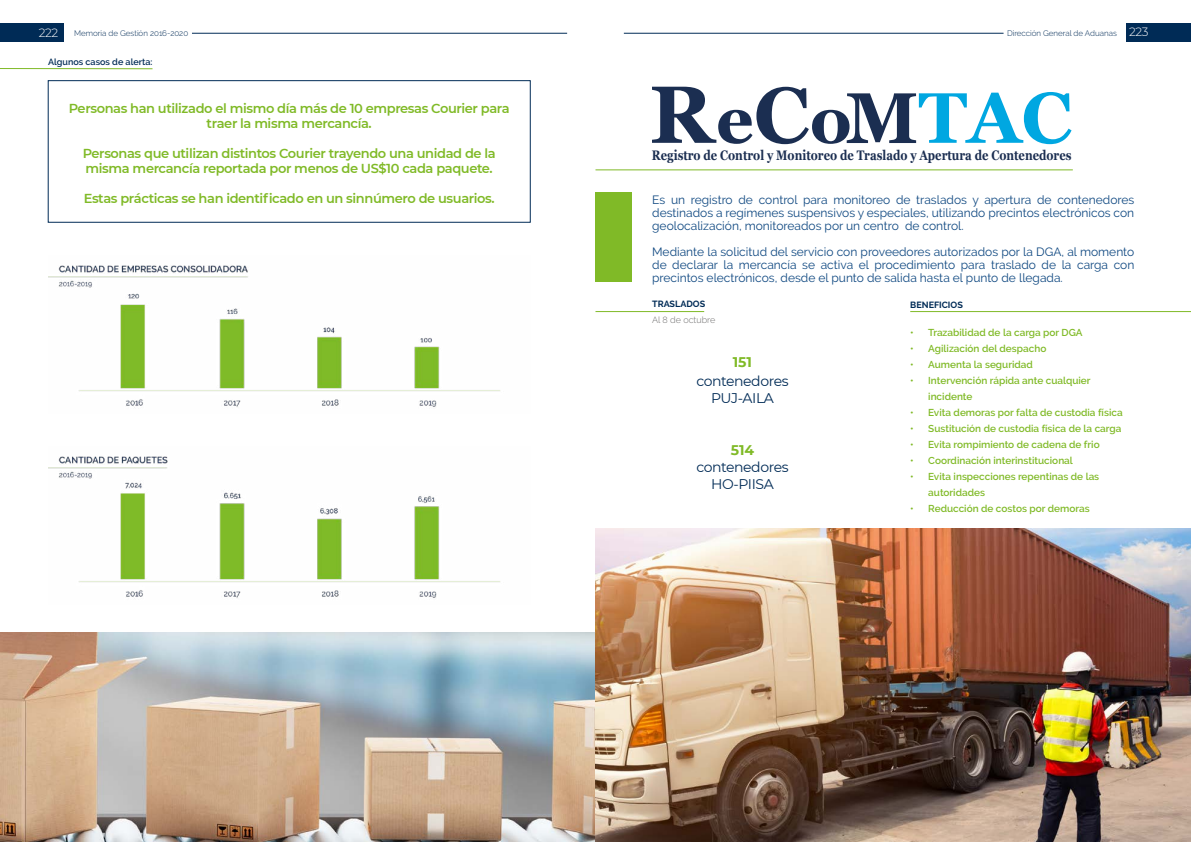
<style>
.page{position:relative;width:1191px;height:842px;background:#fff}
.page>*{position:absolute;margin:0;border:0;box-sizing:border-box;transform-origin:0 0}
.t1{font:700 71.6px "Georgia";color:#1b2e51}
.t2{font:14px/16.8px "Montserrat";letter-spacing:-.03em;color:#002b56;text-align:center}
.t3{font:700 14px "Montserrat";color:#80ba27}
.t4{font:700 13.8px "Georgia";color:#1b2e51;scale:.81 1}
.t5{font:600 13px/15px "Montserrat";letter-spacing:-.03em;color:#80ba27;text-align:center}
.t6{font:12px/13px "Raleway";color:#0f4881;text-align:justify}
.t7{font:300 12px "Montserrat";color:#fff}
.t8{font:600 10px/16px "Raleway";color:#80ba27}
.t9{font:600 9px "Raleway";color:#002b56}
.t10{font:700 9px "Raleway";color:#002b56}
.t11{font:300 9px "Raleway";color:#706f6f}
.t12{font:300 8px "Raleway";color:#002b56}
.s1{font-family:"Montserrat";font-size:12px;color:#fff}
</style>
<div class="page">
<img style="left:0;top:632px;width:595px;height:210px">
<img style="left:48px;top:265px;width:453px;height:143px">
<img style="left:48px;top:456px;width:453px;height:143px">
<div style="left:48px;top:80px;width:483px;height:143px;border:1px solid #002b56"></div>
<hr style="left:0;top:68px;width:152px;height:1px;background:#80ba27">
<div style="left:595px;top:193px;width:36px;height:89px;background:#80ba27"></div>
<hr style="left:595px;top:169px;width:477px;height:1px;background:#80ba27">
<img style="left:595px;top:528px;width:596px;height:314px">
<hr style="left:910px;top:311px;width:281px;height:1px;background:#80ba27">
<hr style="left:595px;top:311px;width:109px;height:1px;background:#80ba27">
<svg style="left:652px;top:87px;width:197px;height:57px"></svg>
<svg style="left:919px;top:92px;width:152px;height:52px"></svg>
<div style="left:0;top:23px;width:64px;height:19px;background:#002b56"></div>
<hr style="left:192px;top:33px;width:375px;height:1px;background:#002b56">
<div style="left:1126px;top:23px;width:65px;height:19px;background:#002b56"></div>
<hr style="left:624px;top:33px;width:379px;height:1px;background:#002b56">
<p class="t7" style="left:39px;top:24px;width:21px">222</p>
<p class="t12" style="left:74px;top:29px;width:116px">Memoria de Gestión 2016-2020</p>
<p class="t12" style="left:1007px;top:29px;width:143px">Dirección General de Aduanas <span class="s1">223</span></p>
<p class="t9" style="left:48px;top:57px;width:106px">Algunos casos de alerta:</p>
<p class="t5" style="left:69px;top:100px;width:442px">Personas han utilizado el mismo día más de 10 empresas Courier para traer la misma mercancía.</p>
<p class="t5" style="left:83px;top:145px;width:414px;text-align:left">Personas que utilizan distintos Courier trayendo una unidad de la misma mercancía reportada por menos de US$10 cada paquete.</p>
<p class="t5" style="left:84px;top:190px;width:412px">Estas prácticas se han identificado en un sinnúmero de usuarios.</p>
<h1 class="t1" style="left:845px;top:64px;width:75px">M</h1>
<p class="t4" style="left:652px;top:145px;width:519px">Registro de Control y Monitoreo de Traslado y Apertura de Contenedores</p>
<p class="t6" style="left:652px;top:193px;width:483px">Es un registro de control para monitoreo de traslados y apertura de contenedores destinados a regímenes suspensivos y especiales, utilizando precintos electrónicos con geolocalización, monitoreados por un centro de control.</p>
<p class="t6" style="left:652px;top:245px;width:483px">Mediante la solicitud del servicio con proveedores autorizados por la DGA, al momento de declarar la mercancía se activa el procedimiento para traslado de la carga con precintos electrónicos, desde el punto de salida hasta el punto de llegada.</p>
<p class="t10" style="left:652px;top:299px;width:54px">TRASLADOS</p>
<p class="t11" style="left:652px;top:315px;width:65px">Al 8 de octubre</p>
<p class="t3" style="left:733px;top:352px;width:21px">151</p>
<p class="t2" style="left:696px;top:372px;width:94px">contenedores<br>PUJ-AILA</p>
<p class="t3" style="left:730px;top:439px;width:25px">514</p>
<p class="t2" style="left:696px;top:458px;width:94px">contenedores<br>HO-PIISA</p>
<p class="t10" style="left:910px;top:299px;width:54px">BENEFICIOS</p>
<p class="t8" style="left:910px;top:324px;width:174px">• Trazabilidad de la carga por DGA</p>
<p class="t8" style="left:910px;top:340px;width:138px">• Agilización del despacho</p>
<p class="t8" style="left:910px;top:356px;width:124px">• Aumenta la seguridad</p>
<p class="t8" style="left:928px;top:372px;width:164px;text-indent:-18px">• Intervención rápida ante cualquier incidente</p>
<p class="t8" style="left:910px;top:404px;width:214px">• Evita demoras por falta de custodia física</p>
<p class="t8" style="left:910px;top:420px;width:212px">• Sustitución de custodia física de la carga</p>
<p class="t8" style="left:910px;top:436px;width:191px">• Evita rompimiento de cadena de frio</p>
<p class="t8" style="left:910px;top:452px;width:164px">• Coordinación interinstitucional</p>
<p class="t8" style="left:928px;top:468px;width:172px;text-indent:-18px">• Evita inspecciones repentinas de las autoridades</p>
<p class="t8" style="left:910px;top:500px;width:181px">• Reducción de costos por demoras</p>
</div>
